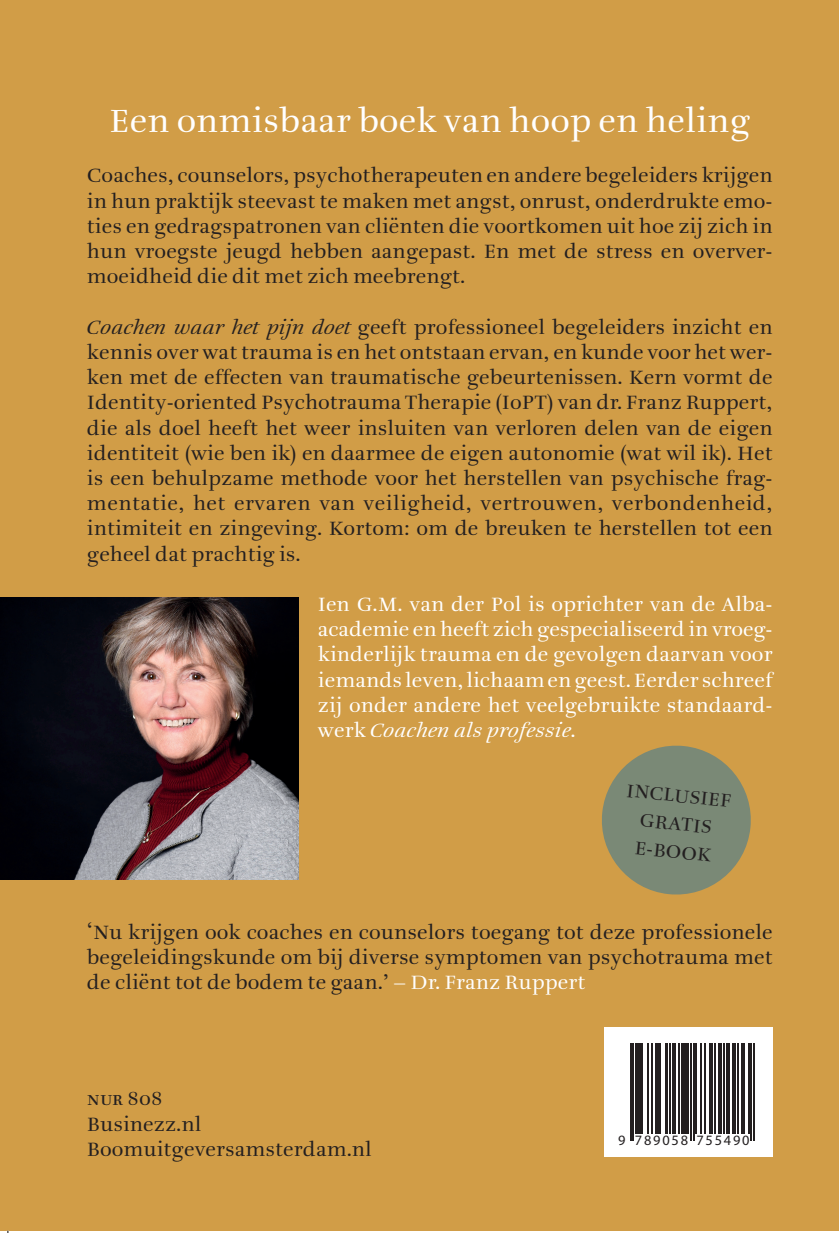
<style>
.page{position:relative;width:839px;height:1233px;background:#fff}
.page>*{position:absolute;margin:0;border:0;box-sizing:border-box;transform-origin:0 0}
.t1{font:35px "Ruse X020 Hg Tx";color:#fff}
.t2{font:21px/25.2px "Ruse X020 Hg Tx";color:#231f20;text-align:justify}
.t3{font:21px/25.2px "Ruse X020 Hg Tx";color:#fff;text-align:justify}
.t4{font:21px "Ruse X020 Hg Tx Small Caps";color:#231f20}
.t5{font:20.12px/28px "Ruse X020 Hg Tx";color:#231f20;text-align:center}
.t6{font:14.35px "Myriad Pro";letter-spacing:.125em;color:#231f20}
.s1{font-style:italic}
.s2{color:#fff}
.s3{font-family:"Ruse X020 Hg Tx"}
</style>
<div class="page">
<div style="left:0;top:0;width:838px;height:1230px;background:#d19d47"></div>
<img style="left:0;top:597px;width:298px;height:282px">
<div style="left:604px;top:1027px;width:168px;height:129px;background:#fff"></div>
<svg style="left:630px;top:1043px;width:125px;height:98px"></svg>
<hr style="left:630px;top:1043px;width:1px;height:97px;background:#231f20">
<hr style="left:632px;top:1043px;width:2px;height:97px;background:#231f20">
<hr style="left:635px;top:1043px;width:4px;height:91px;background:#231f20">
<hr style="left:640px;top:1043px;width:3px;height:91px;background:#231f20">
<hr style="left:647px;top:1043px;width:1px;height:91px;background:#231f20">
<hr style="left:651px;top:1043px;width:1px;height:91px;background:#231f20">
<hr style="left:654px;top:1043px;width:2px;height:91px;background:#231f20">
<hr style="left:657px;top:1043px;width:4px;height:91px;background:#231f20">
<hr style="left:665px;top:1043px;width:3px;height:91px;background:#231f20">
<hr style="left:669px;top:1043px;width:1px;height:91px;background:#231f20">
<svg style="left:671px;top:1043px;width:4px;height:91px"></svg>
<hr style="left:678px;top:1043px;width:1px;height:91px;background:#231f20">
<hr style="left:681px;top:1043px;width:2px;height:91px;background:#231f20">
<div style="left:684px;top:1043px;width:5px;height:91px;background:#231f20"></div>
<hr style="left:690px;top:1043px;width:1px;height:97px;background:#231f20">
<hr style="left:692px;top:1043px;width:2px;height:97px;background:#231f20">
<hr style="left:695px;top:1043px;width:1px;height:91px;background:#231f20">
<hr style="left:700px;top:1043px;width:2px;height:91px;background:#231f20">
<hr style="left:704px;top:1043px;width:2px;height:91px;background:#231f20">
<svg style="left:708px;top:1043px;width:4px;height:91px"></svg>
<hr style="left:713px;top:1043px;width:2px;height:91px;background:#231f20">
<svg style="left:717px;top:1043px;width:4px;height:91px"></svg>
<hr style="left:723px;top:1043px;width:1px;height:91px;background:#231f20">
<svg style="left:725px;top:1043px;width:4px;height:91px"></svg>
<hr style="left:732px;top:1043px;width:4px;height:91px;background:#231f20">
<hr style="left:737px;top:1043px;width:1px;height:91px;background:#231f20">
<hr style="left:741px;top:1043px;width:4px;height:91px;background:#231f20">
<hr style="left:747px;top:1043px;width:2px;height:91px;background:#231f20">
<hr style="left:750px;top:1043px;width:1px;height:97px;background:#231f20">
<hr style="left:753px;top:1043px;width:1px;height:97px;background:#231f20">
<svg style="left:602px;top:745px;width:149px;height:150px"></svg>
<h1 class="t1" style="left:109px;top:101px;width:643px">Een onmisbaar boek van hoop en heling</h1>
<p class="t2" style="left:87px;top:163px;width:687px">Coaches, counselors, psychotherapeuten en andere begeleiders krijgen in hun praktijk steevast te maken met angst, onrust, onderdrukte emo&shy;ties en gedragspatronen van cliënten die voortkomen uit hoe zij zich in hun vroegste jeugd hebben aangepast. En met de stress en overver&shy;moeidheid die dit met zich meebrengt.</p>
<p class="t2" style="left:87px;top:314px;width:687px"><span class="s1">Coachen waar het pijn doet</span> geeft professioneel begeleiders inzicht en kennis over wat trauma is en het ontstaan ervan, en kunde voor het wer&shy;ken met de effecten van traumatische gebeurtenissen. Kern vormt de Identity-oriented Psychotrauma Therapie (IoPT) van dr. Franz Ruppert, die als doel heeft het weer insluiten van verloren delen van de eigen identiteit (wie ben ik) en daarmee de eigen autonomie (wat wil ik). Het is een behulpzame methode voor het herstellen van psychische frag&shy;mentatie, het ervaren van veiligheid, vertrouwen, verbondenheid, intimiteit en zingeving. Kortom: om de breuken te herstellen tot een geheel dat prachtig is.</p>
<p class="t3" style="left:318px;top:592px;width:456px">Ien G.M. van der Pol is oprichter van de Alba&shy;academie en heeft zich gespecialiseerd in vroeg&shy;kinderlijk trauma en de gevolgen daarvan voor iemands leven, lichaam en geest. Eerder schreef zij onder andere het veelgebruikte standaard&shy;werk <span class="s1">Coachen als professie</span>.</p>
<p class="t5" style="left:628px;top:776px;width:106px;rotate:6deg">INCLUSIEF<br>GRATIS<br>E-BOOK</p>
<p class="t2" style="left:87px;top:919px;width:687px">‘Nu krijgen ook coaches en counselors toegang tot deze professionele begeleidingskunde om bij diverse symptomen van psychotrauma met de cliënt tot de bodem te gaan.’ <span class="s2">– Dr. Franz Ruppert</span></p>
<p class="t4" style="left:87px;top:1088px;width:77px">nur <span class="s3">808</span></p>
<p class="t2" style="left:87px;top:1111px;width:286px">Businezz.nl<br>Boomuitgeversamsterdam.nl</p>
<p class="t6" style="left:618px;top:1131px;width:133px">9 789058 755490</p>
</div>
